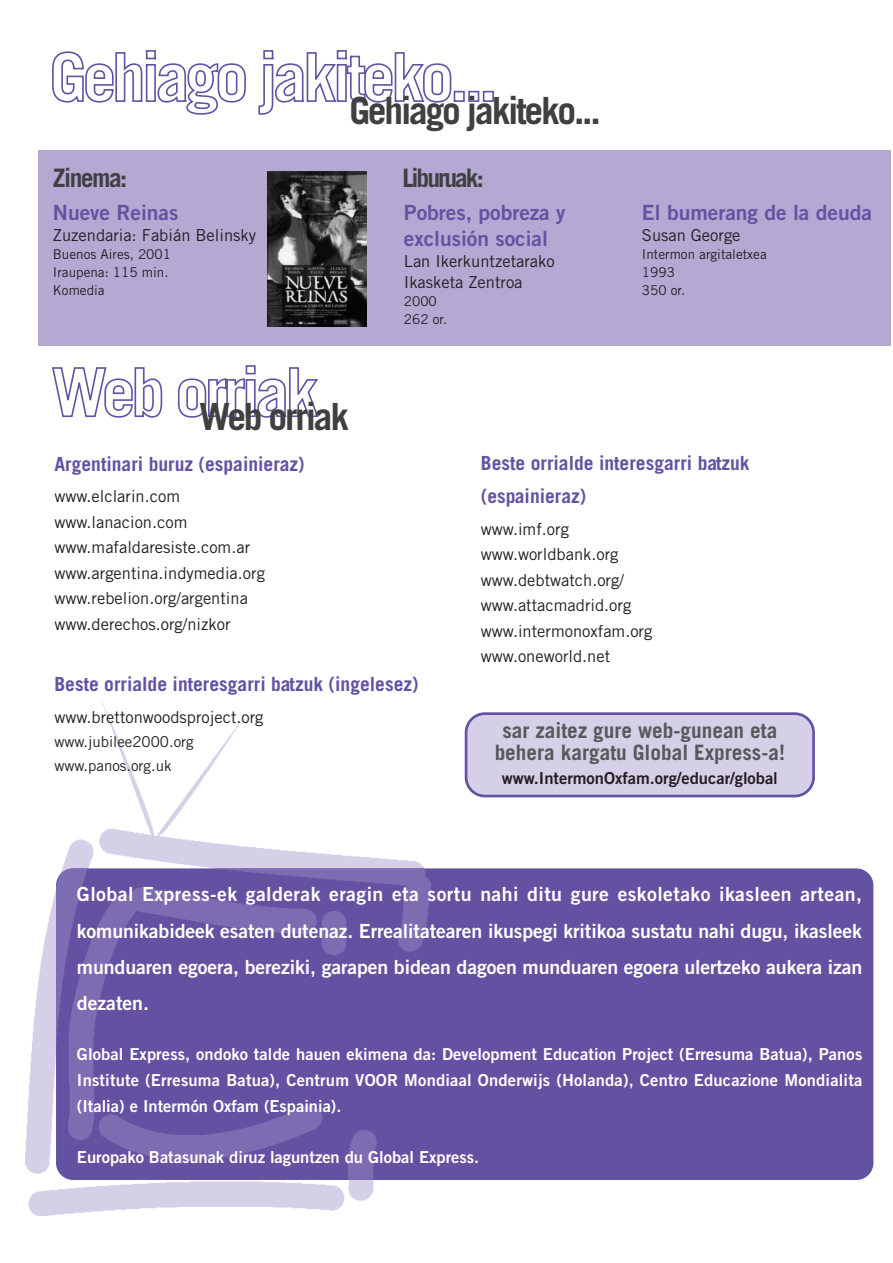
<style>
.page{position:relative;width:893px;height:1263px;background:#fff}
.page>*{position:absolute;margin:0;border:0;box-sizing:border-box;transform-origin:0 0}
.t1{font:700 37.5px "Trade Gothic";letter-spacing:-.06em;color:#404041}
.t2{font:700 25.5px "Trade Gothic";letter-spacing:-.08em;color:#404041}
.t3{font:700 21.3px/22.5px "Trade Gothic";color:#58595b;text-align:center}
.t4{font:21px/25.5px "Trade Gothic Bold Two";color:#6352a2}
.t5{font:19.5px/36.2px "Trade Gothic Bold Two";letter-spacing:-.005em;color:#fff;text-align:justify}
.t6{font:700 19.5px/33px "Trade Gothic";color:#6352a2}
.t7{font:16.5px/25.5px "Trade Gothic";color:#231f20}
.t8{font:16.5px/25.8px "Trade Gothic Bold Two";color:#fff;text-align:justify}
.t9{font:16.5px "Trade Gothic Bold Two";color:#231f20}
.t10{font:15px/24px "Trade Gothic";color:#231f20}
.t11{font:13.5px/18px "Trade Gothic";color:#231f20}
</style>
<div class="page">
<img style="left:25px;top:701px;width:399px;height:514px">
<div style="left:56px;top:868px;width:817px;height:312px;background:#6352a2;border-radius:17px"></div>
<img style="left:56px;top:868px;width:374px;height:312px">
<svg style="left:52px;top:365px;width:267px;height:53px"></svg>
<svg style="left:52px;top:50px;width:194px;height:65px"></svg>
<svg style="left:258px;top:50px;width:194px;height:65px"></svg>
<div style="left:453px;top:91px;width:12px;height:11px;background:#fff;border:2px solid #6352a2"></div>
<div style="left:468px;top:91px;width:11px;height:11px;background:#fff;border:2px solid #6352a2"></div>
<div style="left:483px;top:91px;width:11px;height:11px;background:#fff;border:2px solid #6352a2"></div>
<div style="left:39px;top:151px;width:851px;height:195px;background:#b3a9d3"></div>
<img style="left:267px;top:172px;width:100px;height:155px">
<div style="left:464px;top:712px;width:350px;height:85px;background:#d5d0e8;border:3px solid #6352a2;border-radius:19px"></div>
<h2 class="t2" style="left:53px;top:168px;width:76px">Zinema:</h2>
<p class="t4" style="left:53px;top:201px;width:127px">Nueve Reinas</p>
<p class="t7" style="left:53px;top:224px;width:205px">Zuzendaria: Fabián Belinsky</p>
<p class="t11" style="left:53px;top:246px;width:120px">Buenos Aires, 2001<br>Iraupena: 115 min.<br>Komedia</p>
<h1 class="t1" style="left:349px;top:97px;width:253px">Gehiago jakiteko...</h1>
<h2 class="t2" style="left:402px;top:169px;width:83px">Liburuak:</h2>
<p class="t4" style="left:404px;top:202px;width:163px">Pobres, pobreza y exclusión social</p>
<p class="t7" style="left:404px;top:252px;width:152px;line-height:21px">Lan Ikerkuntzetarako<br>Ikasketa Zentroa</p>
<p class="t11" style="left:404px;top:293px;width:45px">2000<br>262 or.</p>
<h1 class="t1" style="left:199px;top:403px;width:151px">Web orriak</h1>
<p class="t4" style="left:642px;top:202px;width:231px">El bumerang de la deuda</p>
<p class="t7" style="left:642px;top:224px;width:100px">Susan George</p>
<p class="t11" style="left:642px;top:246px;width:126px">Intermon argitaletxea<br>1993<br>350 or.</p>
<p class="t6" style="left:54px;top:449px;width:252px">Argentinari buruz (espainieraz)</p>
<p class="t7" style="left:54px;top:485px;width:212px">www.elclarin.com www.lanacion.com www.mafaldaresiste.com.ar www.argentina.indymedia.org www.rebelion.org/argentina www.derechos.org/nizkor</p>
<p class="t6" style="left:54px;top:669px;width:365px">Beste orrialde interesgarri batzuk (ingelesez)</p>
<p class="t7" style="left:54px;top:705px;width:211px">www.brettonwoodsproject.org</p>
<p class="t10" style="left:54px;top:731px;width:141px">www.jubilee2000.org www.panos.org.uk</p>
<p class="t6" style="left:481px;top:449px;width:270px">Beste orrialde interesgarri batzuk (espainieraz)</p>
<p class="t7" style="left:481px;top:518px;width:173px">www.imf.org www.worldbank.org www.debtwatch.org/ www.attacmadrid.org www.intermonoxfam.org www.oneworld.net</p>
<p class="t3" style="left:494px;top:721px;width:292px">sar zaitez gure web-gunean eta behera kargatu Global Express-a!</p>
<p class="t9" style="left:502px;top:772px;width:277px">www.IntermonOxfam.org/educar/global</p>
<p class="t5" style="left:77px;top:878px;width:786px">Global Express-ek galderak eragin eta sortu nahi ditu gure eskoletako ikasleen artean, komunikabideek esaten dutenaz. Errealitatearen ikuspegi kritikoa sustatu nahi dugu, ikasleek munduaren egoera, bereziki, garapen bidean dagoen munduaren egoera ulertzeko aukera izan dezaten.</p>
<p class="t8" style="left:77px;top:1043px;width:786px">Global Express, ondoko talde hauen ekimena da: Development Education Project (Erresuma Batua), Panos Institute (Erresuma Batua), Centrum VOOR Mondiaal Onderwijs (Holanda), Centro Educazione Mondialita (Italia) e Intermón Oxfam (Espainia).</p>
<p class="t8" style="left:77px;top:1146px;width:403px">Europako Batasunak diruz laguntzen du Global Express.</p>
</div>
